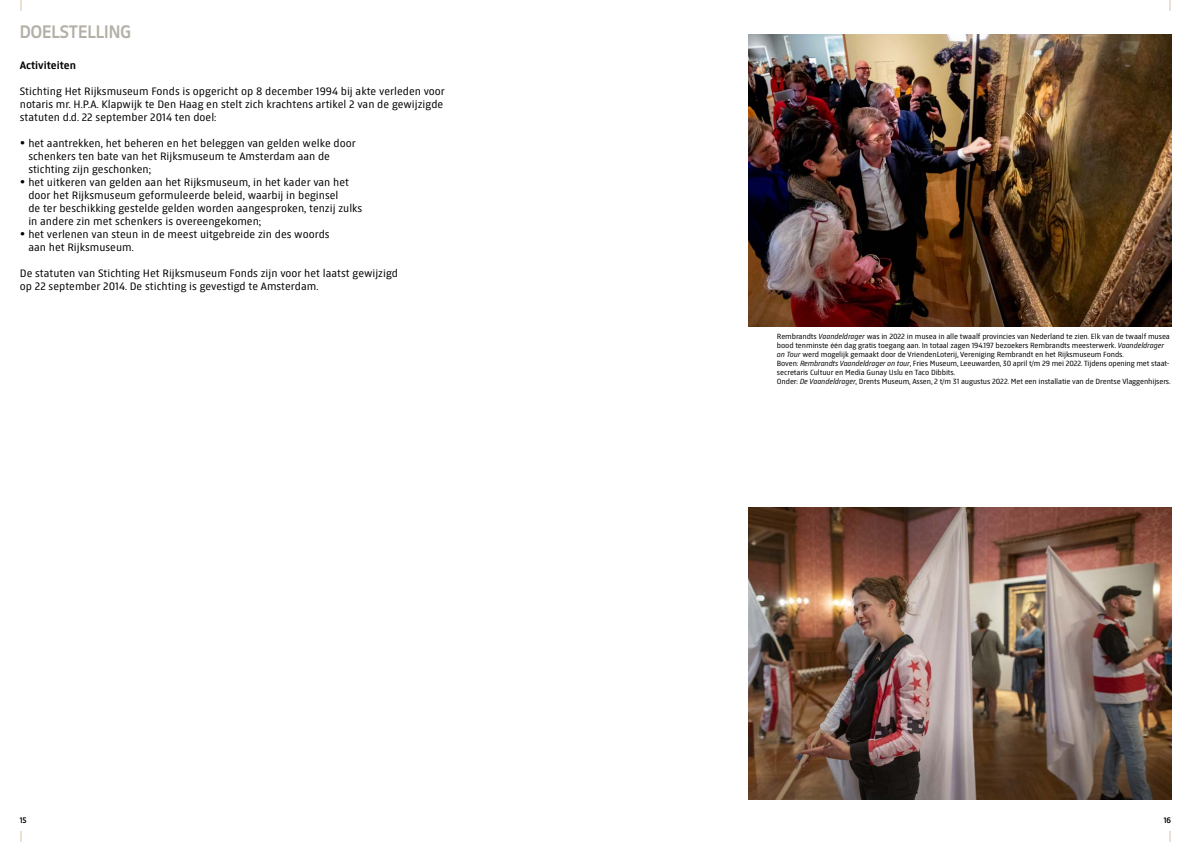
<style>
.page{position:relative;width:1191px;height:842px;background:#fff}
.page>*{position:absolute;margin:0;border:0;box-sizing:border-box;transform-origin:0 0}
.hoofdkopje{font:18px "Rijksmuseum Logotype";color:#b4b0a7}
.Normal_Rijks_no_indent{font:11.5px/13px "Rijksmuseum";color:#000}
.Normal_Rijks_no_indent-2{font:700 11.5px "Rijksmuseum";color:#000}
.Bijschriften{font:8px/9px "Rijksmuseum";letter-spacing:-.01em;color:#000}
.t1{font:8px "Rijksmuseum Logotype";color:#000}
.s1{font-size:18px}
.s2{font-style:italic}
</style>
<div class="page">
<img style="left:748px;top:34px;width:423px;height:292px">
<img style="left:748px;top:507px;width:423px;height:293px">
<svg style="left:20px;top:0;width:2px;height:11px"></svg>
<svg style="left:1169px;top:0;width:2px;height:11px"></svg>
<svg style="left:20px;top:831px;width:2px;height:11px"></svg>
<svg style="left:1169px;top:831px;width:2px;height:11px"></svg>
<p class="hoofdkopje" style="left:20px;top:21px;width:113px">DOELSTELLING</p>
<p class="Normal_Rijks_no_indent-2" style="left:20px;top:58px;width:58px">Activiteiten</p>
<p class="Normal_Rijks_no_indent" style="left:20px;top:84px;width:426px">Stichting Het Rijksmuseum Fonds is opgericht op 8 december 1994 bij akte verleden voor notaris mr. H.P.A. Klapwijk te Den Haag en stelt zich krachtens artikel 2 van de gewijzigde statuten d.d. 22 september 2014 ten doel:</p>
<p class="Normal_Rijks_no_indent" style="left:28px;top:136px;width:329px;text-indent:-9px"><span class="s1">•</span> het aantrekken, het beheren en het beleggen van gelden welke door schenkers ten bate van het Rijksmuseum te Amsterdam aan de stichting zijn geschonken;</p>
<p class="Normal_Rijks_no_indent" style="left:28px;top:175px;width:335px;text-indent:-9px"><span class="s1">•</span> het uitkeren van gelden aan het Rijksmuseum, in het kader van het door het Rijksmuseum geformuleerde beleid, waarbij in beginsel<br>de ter beschikking gestelde gelden worden aangesproken, tenzij zulks in andere zin met schenkers is overeengekomen;</p>
<p class="Normal_Rijks_no_indent" style="left:28px;top:227px;width:303px;text-indent:-9px"><span class="s1">•</span> het verlenen van steun in de meest uitgebreide zin des woords aan het Rijksmuseum.</p>
<p class="Normal_Rijks_no_indent" style="left:20px;top:266px;width:380px">De statuten van Stichting Het Rijksmuseum Fonds zijn voor het laatst gewijzigd op 22 september 2014. De stichting is gevestigd te Amsterdam.</p>
<p class="Bijschriften" style="left:777px;top:332px;width:394px">Rembrandts <span class="s2">Vaandeldrager</span> was in 2022 in musea in alle twaalf provincies van Nederland te zien. Elk van de twaalf musea bood tenminste één dag gratis toegang aan. In totaal zagen 194.197 bezoekers Rembrandts meesterwerk. <span class="s2">Vaandeldrager on Tour</span> werd mogelijk gemaakt door de VriendenLoterij, Vereniging Rembrandt en het Rijksmuseum Fonds.</p>
<p class="Bijschriften" style="left:777px;top:359px;width:393px">Boven: <span class="s2">Rembrandts Vaandeldrager on tour</span>, Fries Museum, Leeuwarden, 30 april t/m 29 mei 2022. Tijdens opening met staat&shy;secretaris Cultuur en Media Gunay Uslu en Taco Dibbits.</p>
<p class="Bijschriften" style="left:777px;top:377px;width:395px">Onder: <span class="s2">De Vaandeldrager</span>, Drents Museum, Assen, 2 t/m 31 augustus 2022. Met een installatie van de Drentse Vlaggenhijsers.</p>
<p class="t1" style="left:20px;top:815px;width:9px">15</p>
<p class="t1" style="left:1163px;top:815px;width:9px">16</p>
</div>
